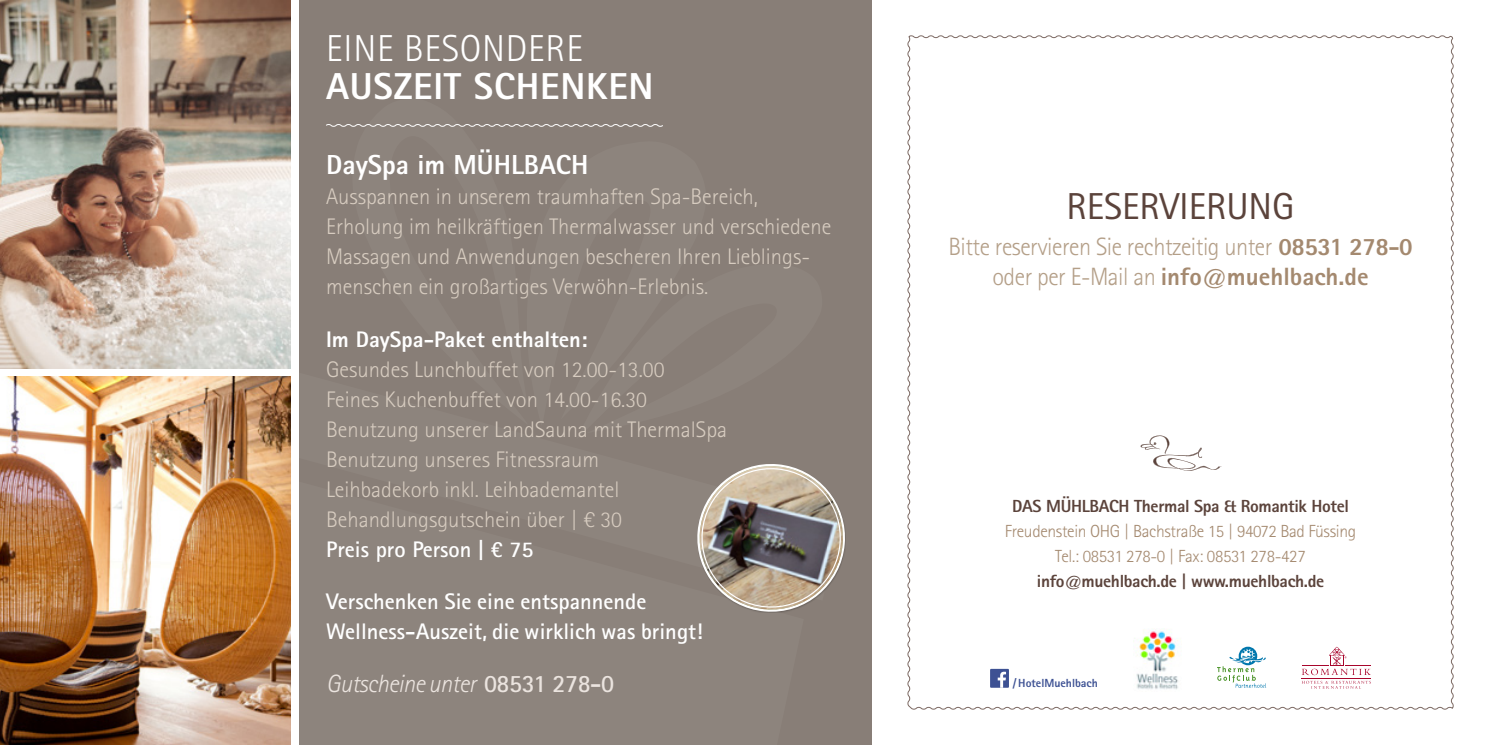
<style>
.page{position:relative;width:1489px;height:745px;background:#fff}
.page>*{position:absolute;margin:0;border:0;box-sizing:border-box;transform-origin:0 0}
.t1{font:800 37.5px "Rotis Sans Serif Std";letter-spacing:.02em;color:#fff}
.t2{font:300 37.5px "Rotis Sans Serif Std";letter-spacing:.02em;color:#fff}
.t3{font:37.5px "Rotis Sans Serif Std";color:#5b433b}
.t4{font:800 27.5px "Rotis Sans Serif Std";color:#fff}
.t5{font:300 25px/30px "Rotis Sans Serif Std";letter-spacing:-.02em;color:#b49f88;text-align:center}
.t6{font:italic 300 25px "Rotis Sans Serif Std";letter-spacing:-.02em;color:#ebe4df}
.t7{font:300 22.5px/30px "Rotis Sans Serif Std";color:#d7ccc0}
.t8{font:700 22.5px/30px "Rotis Sans Serif Std";color:#fff}
.t9{font:800 22.5px "Rotis Sans Serif Std";color:#fff}
.t10{font:300 17.5px/25px "Rotis Sans Serif Std";letter-spacing:-.02em;color:#a4896f;text-align:center}
.t11{font:800 17.5px "Rotis Sans Serif Std";letter-spacing:-.02em;color:#5b433b}
.t12{font:800 11.75px "Rotis Sans Serif Std";color:#3d5193}
.s1{font-weight:700;font-style:normal}
.s2{font-weight:800;color:#a4896f}
</style>
<div class="page">
<div style="left:299px;top:0;width:573px;height:744px;background:#887e77"></div>
<img style="left:0;top:0;width:291px;height:368px">
<img style="left:0;top:376px;width:291px;height:368px">
<svg style="left:907px;top:35px;width:547px;height:675px"></svg>
<img style="left:1133px;top:628px;width:48px;height:63px">
<hr style="left:1301px;top:677px;width:69px;height:1px;background:#a8052c">
<svg style="left:1301px;top:646px;width:69px;height:28px"></svg>
<svg style="left:1301px;top:680px;width:69px;height:8px"></svg>
<svg style="left:1216px;top:646px;width:50px;height:41px"></svg>
<div style="left:990px;top:668px;width:18px;height:19px;background:#3d5193"></div>
<svg style="left:997px;top:671px;width:8px;height:16px"></svg>
<svg style="left:1140px;top:435px;width:80px;height:35px"></svg>
<svg style="left:326px;top:124px;width:337px;height:3px"></svg>
<img style="left:697px;top:464px;width:149px;height:148px">
<h1 class="t2" style="left:326px;top:27px;width:258px">EINE BESONDERE</h1>
<h1 class="t1" style="left:326px;top:62px;width:329px">AUSZEIT SCHENKEN</h1>
<p class="t4" style="left:326px;top:147px;width:264px">DaySpa im MÜHLBACH</p>
<p class="t7" style="left:326px;top:181px;width:506px">Ausspannen in unserem traumhaften Spa-Bereich, Erholung im heilkräftigen Thermalwasser und verschiedene Massagen und Anwendungen bescheren Ihren Lieblings&shy;menschen ein großartiges Verwöhn-Erlebnis.</p>
<p class="t9" style="left:326px;top:324px;width:263px">Im DaySpa-Paket enthalten:</p>
<p class="t7" style="left:326px;top:354px;width:402px">Gesundes Lunchbuffet von 12.00-13.00<br>Feines Kuchenbuffet von 14.00-16.30<br>Benutzung unserer LandSauna mit ThermalSpa Benutzung unseres Fitnessraum<br>Leihbadekorb inkl. Leihbademantel Behandlungsgutschein über | € 30</p>
<p class="t8" style="left:326px;top:533px;width:209px">Preis pro Person | € 75</p>
<p class="t8" style="left:326px;top:586px;width:378px">Verschenken Sie eine entspannende<br>Wellness-Auszeit, die wirklich was bringt!</p>
<p class="t6" style="left:326px;top:668px;width:289px">Gutscheine unter <span class="s1">08531 278-0</span></p>
<h1 class="t3" style="left:1066px;top:184px;width:229px">RESERVIERUNG</h1>
<p class="t5" style="left:948px;top:231px;width:466px">Bitte reservieren Sie rechtzeitig unter <span class="s2">08531 278-0 </span>oder per E-Mail an <span class="s2">info@muehlbach.de</span></p>
<p class="t11" style="left:1012px;top:494px;width:338px">DAS MÜHLBACH Thermal Spa &amp; Romantik Hotel</p>
<p class="t10" style="left:1004px;top:518px;width:353px">Freudenstein OHG | Bachstraße 15 | 94072 Bad Füssing<br>Tel.: 08531 278-0 | Fax: 08531 278-427</p>
<p class="t11" style="left:1036px;top:569px;width:289px">info@muehlbach.de | www.muehlbach.de</p>
<p class="t12" style="left:1012px;top:675px;width:87px">/ HotelMuehlbach</p>
</div>
